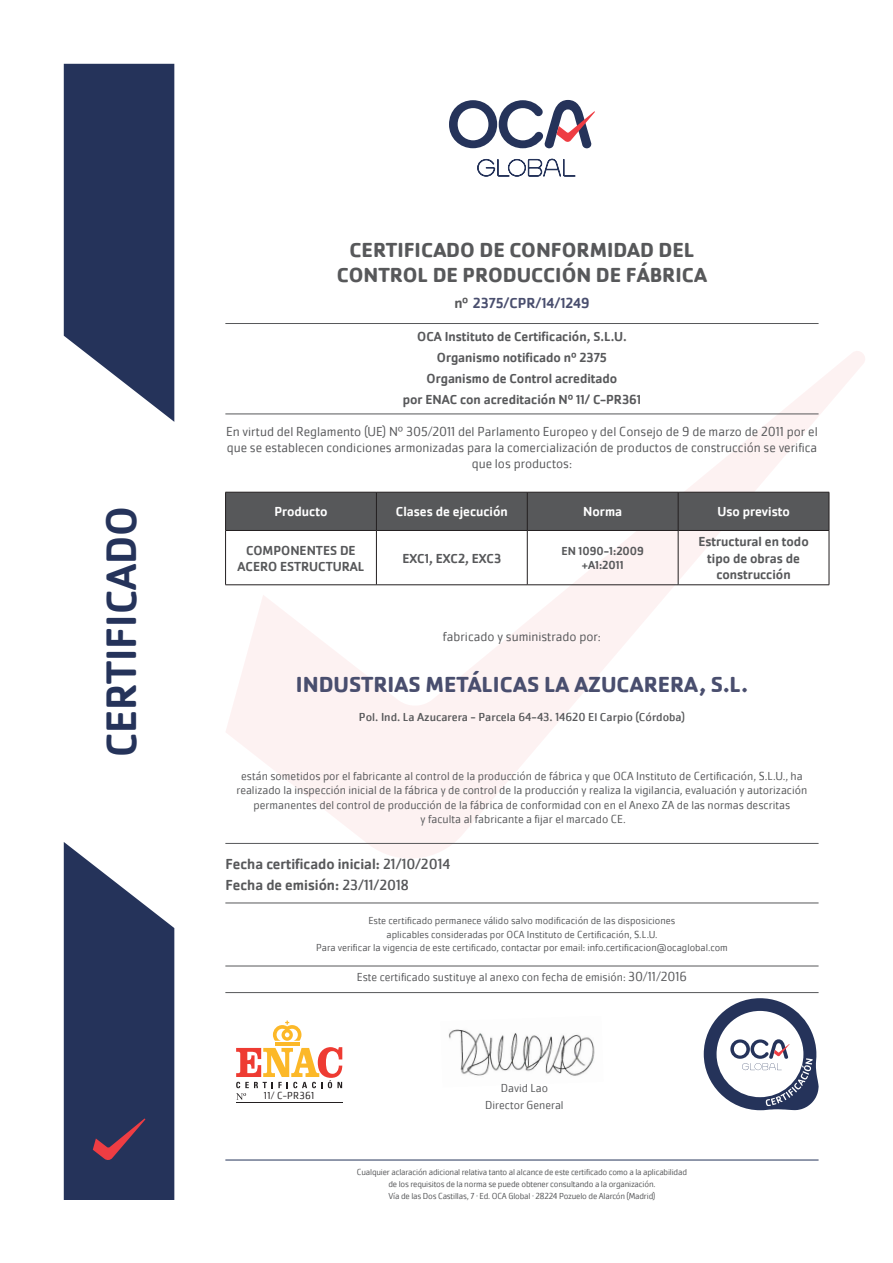
<style>
.page{position:relative;width:893px;height:1263px;background:#fff}
.page>*{position:absolute;margin:0;border:0;box-sizing:border-box;transform-origin:0 0}
.t1{font:500 43.95px "Cachet Pro";color:#25335a}
.t2{font:700 22.5px "Cachet Pro";color:#494e6e}
.t3{font:700 21px "Cachet Pro";color:#57585a}
.t4{font:500 15px "Cachet Pro";color:#57585a}
.t5{font:500 15px "Cachet Pro";color:#494e6e}
.t6{font:300 13.5px/16.2px "Cachet Pro";color:#57585a;text-align:center}
.t7{font:500 13.5px/16.2px "Cachet Pro";color:#57585a;text-align:center}
.t8{font:500 13.5px "Cachet Pro";color:#fff}
.t9{font:300 12px/14.4px "Cachet Pro";color:#57585a;text-align:center}
.t10{font:12px "Cachet Pro";color:#57585a}
.t11{font:500 12px "Cachet Pro";color:#57585a}
.t12{font:300 10.5px "Cachet Pro";color:#57585a}
.t13{font:300 10.5px "Cachet Pro";letter-spacing:.025em;color:#231f20}
.t14{font:300 9px "Cachet Pro";letter-spacing:-.02em;color:#57585a}
.s1{color:#57585a}
.s2{font-weight:400}
.s3{font-size:13.5px}
</style>
<div class="page">
<svg style="left:225px;top:351px;width:640px;height:507px"></svg>
<svg style="left:64px;top:64px;width:110px;height:358px;background:#3f4b6d"></svg>
<svg style="left:449px;top:100px;width:146px;height:48px"></svg>
<svg style="left:477px;top:159px;width:99px;height:18px"></svg>
<svg style="left:64px;top:842px;width:110px;height:358px;background:#414b6d"></svg>
<svg style="left:704px;top:998px;width:115px;height:112px"></svg>
<hr style="left:225px;top:1160px;width:594px;height:1px;background:#25335a">
<hr style="left:225px;top:902px;width:594px;height:1px;background:#57585a">
<hr style="left:225px;top:843px;width:594px;height:1px;background:#57585a">
<hr style="left:225px;top:414px;width:594px;height:1px;background:#57585a">
<hr style="left:225px;top:323px;width:594px;height:1px;background:#57585a">
<hr style="left:225px;top:966px;width:594px;height:1px;background:#57585a">
<hr style="left:275px;top:1042px;width:24px;height:4px;background:#fcb828">
<svg style="left:273px;top:1020px;width:28px;height:21px"></svg>
<hr style="left:236px;top:1102px;width:106px;height:1px;background:#231f20">
<svg style="left:236px;top:1047px;width:106px;height:53px"></svg>
<div style="left:226px;top:493px;width:603px;height:37px;background:#57585a"></div>
<hr style="left:225px;top:492px;width:151px;height:1px;background:#231f20">
<hr style="left:225px;top:492px;width:1px;height:38px;background:#231f20">
<hr style="left:376px;top:492px;width:151px;height:1px;background:#231f20">
<hr style="left:376px;top:492px;width:1px;height:38px;background:#231f20">
<hr style="left:527px;top:492px;width:151px;height:1px;background:#231f20">
<hr style="left:527px;top:492px;width:1px;height:38px;background:#231f20">
<hr style="left:678px;top:492px;width:151px;height:1px;background:#231f20">
<hr style="left:678px;top:492px;width:1px;height:38px;background:#231f20">
<hr style="left:829px;top:492px;width:1px;height:38px;background:#231f20">
<hr style="left:225px;top:530px;width:151px;height:1px;background:#231f20">
<hr style="left:225px;top:531px;width:1px;height:54px;background:#231f20">
<hr style="left:376px;top:530px;width:151px;height:1px;background:#231f20">
<hr style="left:376px;top:531px;width:1px;height:54px;background:#231f20">
<hr style="left:527px;top:530px;width:151px;height:1px;background:#231f20">
<hr style="left:527px;top:531px;width:1px;height:54px;background:#231f20">
<hr style="left:678px;top:530px;width:151px;height:1px;background:#231f20">
<hr style="left:678px;top:531px;width:1px;height:54px;background:#231f20">
<hr style="left:829px;top:531px;width:1px;height:54px;background:#231f20">
<hr style="left:225px;top:584px;width:151px;height:1px;background:#231f20">
<hr style="left:376px;top:584px;width:151px;height:1px;background:#231f20">
<hr style="left:527px;top:584px;width:151px;height:1px;background:#231f20">
<hr style="left:678px;top:584px;width:151px;height:1px;background:#231f20">
<img style="left:448px;top:1029px;width:147px;height:47px">
<hr style="left:225px;top:992px;width:594px;height:1px;background:#57585a">
<p class="t1" style="left:96px;top:757px;width:253px;rotate:-90deg">CERTIFICADO</p>
<p class="t3" style="left:349px;top:237px;width:347px">CERTIFICADO DE CONFORMIDAD DEL</p>
<p class="t3" style="left:337px;top:262px;width:372px">CONTROL DE PRODUCCIÓN DE FÁBRICA</p>
<p class="t5" style="left:454px;top:294px;width:137px"><span class="s1">nº</span> 2375/CPR/14/1249</p>
<p class="t7" style="left:417px;top:329px;width:211px">OCA Instituto de Certificación, S.L.U.</p>
<p class="t7" style="left:437px;top:350px;width:172px">Organismo notificado nº 2375</p>
<p class="t7" style="left:427px;top:371px;width:192px">Organismo de Control acreditado</p>
<p class="t7" style="left:403px;top:392px;width:240px">por ENAC con acreditación Nº 11/ C-PR361</p>
<p class="t6" style="left:226px;top:423px;width:593px">En virtud del Reglamento (UE) Nº 305/2011 del Parlamento Europeo y del Consejo de 9 de marzo de 2011 por el que se establecen condiciones armonizadas para la comercialización de productos de construcción se verifica que los productos:</p>
<p class="t8" style="left:274px;top:504px;width:55px">Producto</p>
<p class="t8" style="left:396px;top:504px;width:113px">Clases de ejecución</p>
<p class="t8" style="left:583px;top:504px;width:40px">Norma</p>
<p class="t8" style="left:717px;top:504px;width:74px">Uso previsto</p>
<p class="t7" style="left:238px;top:542px;width:128px">COMPONENTES DE<br>ACERO ESTRUCTURAL</p>
<p class="t7" style="left:402px;top:550px;width:100px">EXC1, EXC2, EXC3</p>
<p class="t7" style="left:698px;top:534px;width:112px">Estructural en todo</p>
<p class="t7" style="left:707px;top:550px;width:94px">tipo de obras de</p>
<p class="t7" style="left:716px;top:566px;width:76px">construcción</p>
<p class="t11" style="left:561px;top:544px;width:84px">EN 1090-1:2009</p>
<p class="t11" style="left:582px;top:558px;width:43px">+A1:2011</p>
<p class="t6" style="left:443px;top:629px;width:160px">fabricado y suministrado por:</p>
<p class="t2" style="left:296px;top:671px;width:454px">INDUSTRIAS METÁLICAS LA AZUCARERA, S.L.</p>
<p class="t10" style="left:359px;top:710px;width:328px">Pol. Ind. La Azucarera - Parcela 64-43. 14620 El Carpio (Córdoba)</p>
<p class="t9" style="left:236px;top:769px;width:572px">están sometidos por el fabricante al control de la producción de fábrica y que OCA Instituto de Certificación, S.L.U., ha realizado la inspección inicial de la fábrica y de control de la producción y realiza la vigilancia, evaluación y autorización permanentes del control de producción de la fábrica de conformidad con en el Anexo ZA de las normas descritas</p>
<p class="t9" style="left:420px;top:812px;width:207px">y faculta al fabricante a fijar el marcado CE.</p>
<p class="t4" style="left:225px;top:856px;width:226px">Fecha certificado inicial: <span class="s2">21/10/2014</span></p>
<p class="t4" style="left:225px;top:877px;width:185px">Fecha de emisión: <span class="s2">23/11/2018</span></p>
<p class="t12" style="left:368px;top:915px;width:309px">Este certificado permanece válido salvo modificación de las disposiciones</p>
<p class="t12" style="left:387px;top:928px;width:272px">aplicables consideradas por OCA Instituto de Certificación, S.L.U.</p>
<p class="t12" style="left:316px;top:942px;width:413px">Para verificar la vigencia de este certificado, contactar por email: info.certificacion@ocaglobal.com</p>
<p class="t13" style="left:264px;top:1089px;width:52px">11/ C-PR361</p>
<p class="t9" style="left:357px;top:970px;width:332px">Este certificado sustituye al anexo con fecha de emisión: <span class="s3">30/11/2016</span></p>
<p class="t9" style="left:501px;top:1080px;width:49px">David Lao</p>
<p class="t9" style="left:485px;top:1098px;width:80px">Director General</p>
<p class="t14" style="left:357px;top:1166px;width:332px">Cualquier aclaración adicional relativa tanto al alcance de este certificado como a la aplicabilidad</p>
<p class="t14" style="left:388px;top:1178px;width:269px">de los requisitos de la norma se puede obtener consultando a la organización.</p>
<p class="t14" style="left:388px;top:1190px;width:268px">Vía de las Dos Castillas, 7 · Ed. OCA Global · 28224 Pozuelo de Alarcón (Madrid)</p>
</div>
